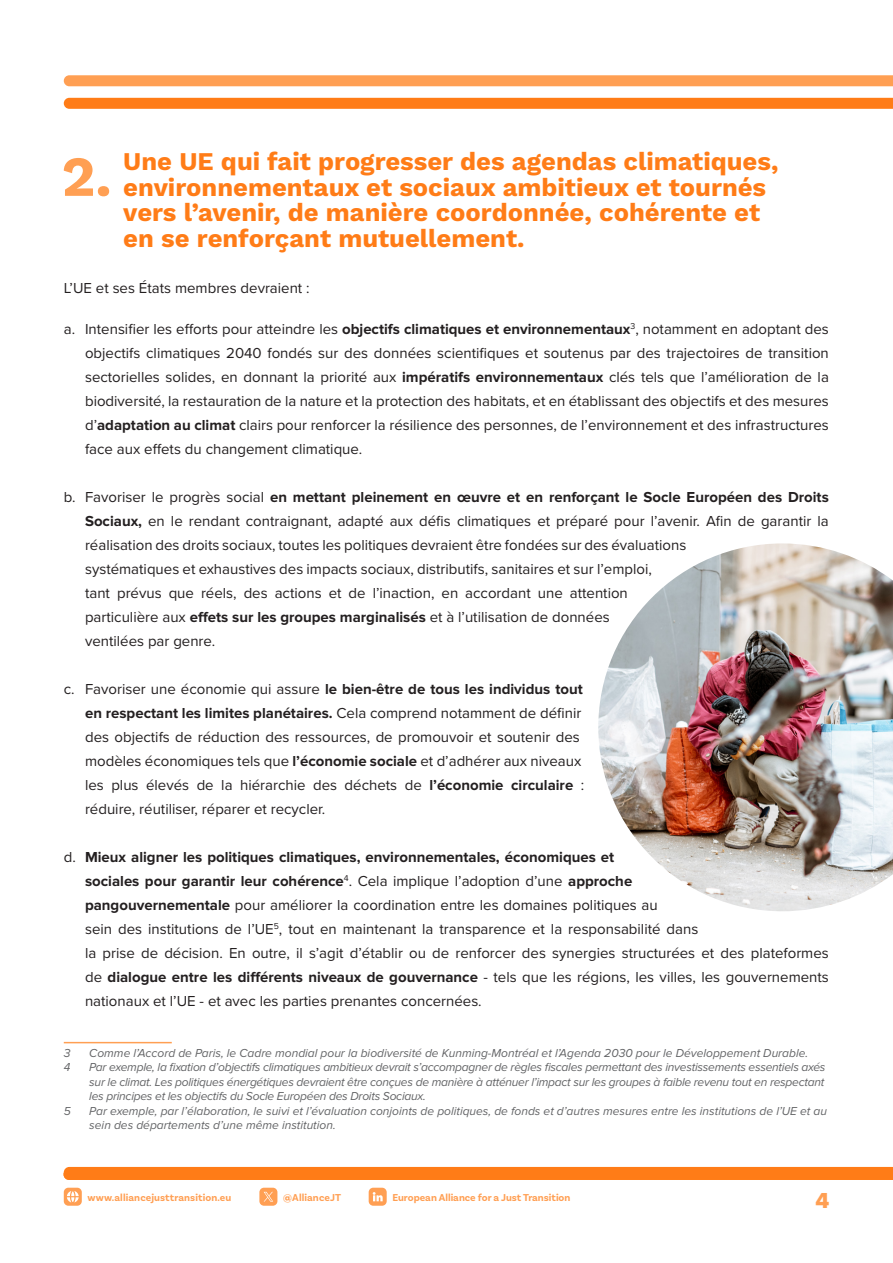
<style>
.page{position:relative;width:893px;height:1263px;background:#fff}
.page>*{position:absolute;margin:0;border:0;box-sizing:border-box;transform-origin:0 0}
.t1{font:700 56.55px "Work Sans";color:#ff9f53}
.t2{font:700 25.5px/25.5px "Work Sans";color:#ff7c17}
.t3{font:22.5px "Proxima Nova Extrabld";color:#ff9f53}
.t4{font:15px/24px "Proxima Nova";color:#231f20}
.t5{font:italic 12px/14.4px "Proxima Nova";color:#636466;text-align:justify}
.t6{font:700 10.5px "Basic Sans";letter-spacing:.01em;color:#ff9f53}
.s1{font-weight:700}
</style>
<div class="page">
<div style="left:64px;top:1188px;width:18px;height:18px;background:#ff9f53;border-radius:5px"></div>
<svg style="left:67px;top:1191px;width:12px;height:11px"></svg>
<div style="left:259px;top:1188px;width:18px;height:18px;background:#ff9f53;border-radius:5px"></div>
<svg style="left:264px;top:1192px;width:9px;height:9px"></svg>
<svg style="left:369px;top:1188px;width:18px;height:18px"></svg>
<hr style="left:64px;top:1042px;width:108px;height:1px;background:#ff9f53">
<svg style="left:64px;top:75px;width:829px;height:11px;background:#ffa157"></svg>
<svg style="left:64px;top:98px;width:829px;height:11px;background:#ff7e1a"></svg>
<div style="left:64px;top:1167px;width:829px;height:13px;background:#ff7c17"></div>
<img style="left:598px;top:543px;width:295px;height:368px">
<h1 class="t1" style="left:62px;top:144px;width:52px">2.</h1>
<h2 class="t2" style="left:123px;top:150px;width:657px">Une UE qui fait progresser des agendas climatiques, environnementaux et sociaux ambitieux et tournés vers l’avenir, de manière coordonnée, cohérente et en se renforçant mutuellement.</h2>
<p class="t4" style="left:64px;top:275px;width:247px">L’UE et ses États membres devraient :</p>
<p class="t4" style="left:85px;top:316px;width:745px;text-align:justify;text-indent:-21px">a. Intensifier les efforts pour atteindre les <span class="s1">objectifs climatiques et environnementaux</span><sup>3</sup>, notamment en adoptant des objectifs climatiques 2040 fondés sur des données scientifiques et soutenus par des trajectoires de transition sectorielles solides, en donnant la priorité aux <span class="s1">impératifs environnementaux</span> clés tels que l’amélioration de la biodiversité, la restauration de la nature et la protection des habitats, et en établissant des objectifs et des mesures d’<span class="s1">adaptation au climat</span> clairs pour renforcer la résilience des personnes, de l’environnement et des infrastructures face aux effets du changement climatique.</p>
<p class="t4" style="left:85px;top:484px;width:745px;text-indent:-21px">b. Favoriser le progrès social <span class="s1">en mettant pleinement en œuvre et en renforçant le Socle Européen des Droits Sociaux,</span> en le rendant contraignant, adapté aux défis climatiques et préparé pour l’avenir. Afin de garantir la réalisation des droits sociaux, toutes les politiques devraient être fondées sur des évaluations<br>systématiques et exhaustives des impacts sociaux, distributifs, sanitaires et sur l’emploi,<br>tant prévus que réels, des actions et de l’inaction, en accordant une attention<br>particulière aux <span class="s1">effets sur les groupes marginalisés</span> et à l’utilisation de données<br>ventilées par genre.</p>
<p class="t4" style="left:85px;top:676px;width:501px;text-indent:-21px">c. Favoriser une économie qui assure <span class="s1">le bien-être de tous les individus tout en respectant les limites planétaires.</span> Cela comprend notamment de définir des objectifs de réduction des ressources, de promouvoir et soutenir des modèles économiques tels que <span class="s1">l’économie sociale</span> et d’adhérer aux niveaux les plus élevés de la hiérarchie des déchets de <span class="s1">l’économie circulaire</span> : réduire, réutiliser, réparer et recycler.</p>
<p class="t4" style="left:85px;top:844px;width:745px;text-indent:-21px">d. <span class="s1">Mieux aligner les politiques climatiques, environnementales, économiques et<br>sociales pour garantir leur cohérence</span><sup>4</sup>. Cela implique l’adoption d’une <span class="s1">approche<br>pangouvernementale</span> pour améliorer la coordination entre les domaines politiques au<br>sein des institutions de l’UE<sup>5</sup>, tout en maintenant la transparence et la responsabilité dans<br>la prise de décision. En outre, il s’agit d’établir ou de renforcer des synergies structurées et des plateformes de <span class="s1">dialogue entre les différents niveaux de gouvernance</span> - tels que les régions, les villes, les gouvernements nationaux et l’UE - et avec les parties prenantes concernées.</p>
<p class="t5" style="left:64px;top:1046px;width:8px">3</p>
<p class="t5" style="left:89px;top:1046px;width:720px">Comme l’Accord de Paris, le Cadre mondial pour la biodiversité de Kunming-Montréal et l’Agenda 2030 pour le Développement Durable.</p>
<p class="t5" style="left:64px;top:1060px;width:8px">4</p>
<p class="t5" style="left:89px;top:1060px;width:738px">Par exemple, la fixation d’objectifs climatiques ambitieux devrait s’accompagner de règles fiscales permettant des investissements essentiels axés sur le climat. Les politiques énergétiques devraient être conçues de manière à atténuer l’impact sur les groupes à faible revenu tout en respectant les principes et les objectifs du Socle Européen des Droits Sociaux.</p>
<p class="t5" style="left:64px;top:1104px;width:9px">5</p>
<p class="t5" style="left:89px;top:1104px;width:739px">Par exemple, par l’élaboration, le suivi et l’évaluation conjoints de politiques, de fonds et d’autres mesures entre les institutions de l’UE et au sein des départements d’une même institution.</p>
<p class="t6" style="left:88px;top:1191px;width:145px">www.alliancejusttransition.eu</p>
<p class="t6" style="left:283px;top:1191px;width:59px">@AllianceJT</p>
<p class="t6" style="left:392px;top:1191px;width:180px">European Alliance for a Just Transition</p>
<h3 class="t3" style="left:815px;top:1184px;width:15px">4</h3>
</div>
